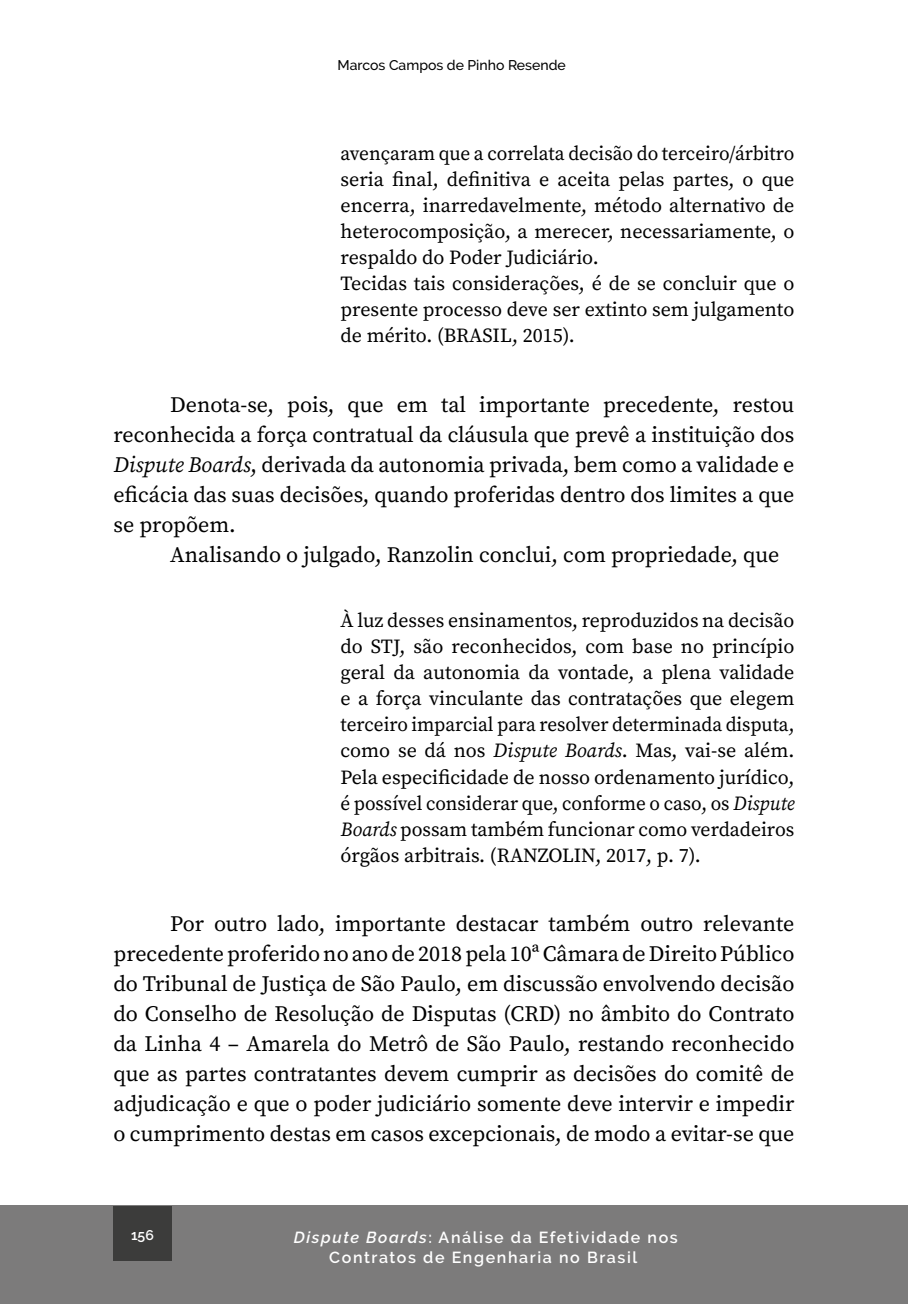
<style>
.page{position:relative;width:908px;height:1304px;background:#fff}
.page>*{position:absolute;margin:0;border:0;box-sizing:border-box;transform-origin:0 0}
.t1{font:22px/30px "Source Serif Pro";color:#000;text-align:justify}
.t2{font:20px/26px "Source Serif Pro";color:#000}
.t3{font:600 16px/20px "Raleway";letter-spacing:.1em;color:#fff;text-align:center}
.t4{font:500 14px "Raleway";color:#000}
.t5{font:600 14px "Raleway";color:#fff}
.s1{font-style:italic}
</style>
<div class="page">
<div style="left:0;top:1205px;width:907px;height:99px;background:#7c7b7b"></div>
<div style="left:113px;top:1206px;width:58px;height:54px;background:#3c3c3b"></div>
<p class="t4" style="left:337px;top:57px;width:229px">Marcos Campos de Pinho Resende</p>
<p class="t2" style="left:340px;top:140px;width:455px">avençaram que a correlata decisão do terceiro/árbitro seria final, definitiva e aceita pelas partes, o que encerra, inarredavelmente, método alternativo de heterocomposição, a merecer, necessariamente, o respaldo do Poder Judiciário.<br>Tecidas tais considerações, é de se concluir que o presente processo deve ser extinto sem julgamento de mérito. (BRASIL, 2015).</p>
<p class="t1" style="left:113px;top:389px;width:682px;text-indent:57px">Denota-se, pois, que em tal importante precedente, restou reconhecida a força contratual da cláusula que prevê a instituição dos <span class="s1">Dispute Boards</span>, derivada da autonomia privada, bem como a validade e eficácia das suas decisões, quando proferidas dentro dos limites a que se propõem.</p>
<p class="t1" style="left:170px;top:539px;width:610px">Analisando o julgado, Ranzolin conclui, com propriedade, que</p>
<p class="t2" style="left:340px;top:608px;width:455px;text-align:justify">À luz desses ensinamentos, reproduzidos na decisão do STJ, são reconhecidos, com base no princípio geral da autonomia da vontade, a plena validade e a força vinculante das contratações que elegem terceiro imparcial para resolver determinada disputa, como se dá nos <span class="s1">Dispute Boards</span>. Mas, vai-se além.<br>Pela especificidade de nosso ordenamento jurídico, é possível considerar que, conforme o caso, os <span class="s1">Dispute Boards</span> possam também funcionar como verdadeiros órgãos arbitrais. (RANZOLIN, 2017, p. 7).</p>
<p class="t1" style="left:113px;top:909px;width:682px;text-indent:57px">Por outro lado, importante destacar também outro relevante precedente proferido no ano de 2018 pela 10ª Câmara de Direito Público do Tribunal de Justiça de São Paulo, em discussão envolvendo decisão do Conselho de Resolução de Disputas (CRD) no âmbito do Contrato da Linha 4 – Amarela do Metrô de São Paulo, restando reconhecido que as partes contratantes devem cumprir as decisões do comitê de adjudicação e que o poder judiciário somente deve intervir e impedir o cumprimento destas em casos excepcionais, de modo a evitar-se que</p>
<p class="t5" style="left:131px;top:1227px;width:24px">156</p>
<p class="t3" style="left:293px;top:1227px;width:385px"><span class="s1">Dispute Boards</span>: Análise da Efetividade nos<br>Contratos de Engenharia no Brasil</p>
</div>
